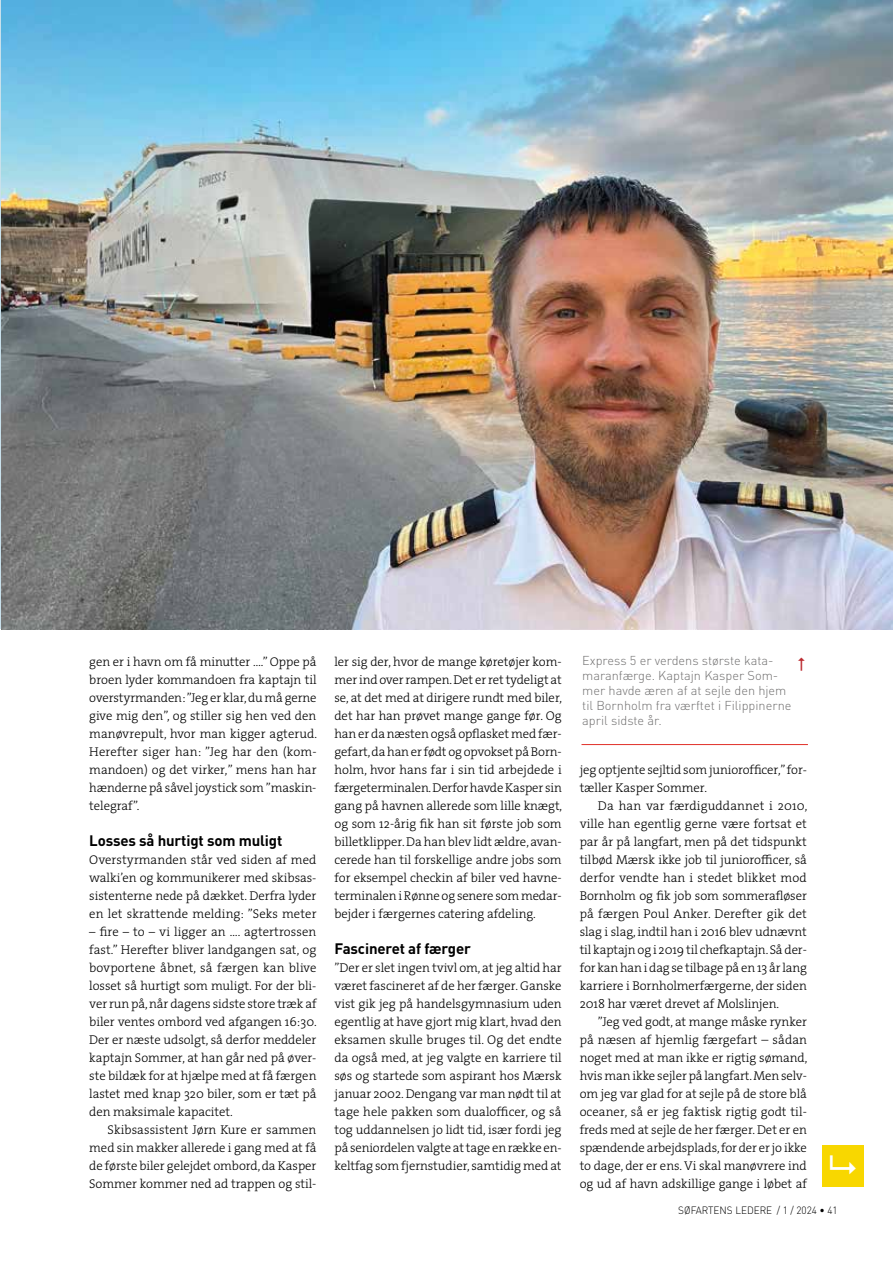
<style>
.page{position:relative;width:893px;height:1263px;background:#fff}
.page>*{position:absolute;margin:0;border:0;box-sizing:border-box;transform-origin:0 0}
.t1{font:700 15px "DINOT";letter-spacing:-.01em;color:#000}
.t2{font:12.75px/18px "The Serif HP3 Lig";letter-spacing:-.005em;color:#000;text-align:justify}
.t3{font:300 12.75px/18px "The Serif";letter-spacing:-.005em;color:#000;text-align:justify}
.t4{font:300 12.75px/15px "DINOT";color:#706f6f}
.t5{font:300 10.5px "DINOT";color:#000;scale:.95 1}
</style>
<div class="page">
<div style="left:822px;top:1145px;width:41px;height:41px;background:#f8d700"></div>
<img style="left:2px;top:0;width:891px;height:629px">
<hr style="left:581px;top:744px;width:227px;height:1px;background:#e12f28">
<p class="t2" style="left:89px;top:653px;width:229px">gen er i havn om få minutter ….” Oppe på broen lyder kommandoen fra kaptajn til overstyrmanden: ”Jeg er klar, du må gerne give mig den”, og stiller sig hen ved den manøvrepult, hvor man kigger agterud.<br>Herefter siger han: ”Jeg har den (kom&shy;mandoen) og det virker,” mens han har hænderne på såvel joystick som ”maskin&shy;telegraf”.</p>
<p class="t1" style="left:89px;top:831px;width:195px">Losses så hurtigt som muligt</p>
<p class="t3" style="left:89px;top:850px;width:229px">Overstyrmanden står ved siden af med walki’en og kommunikerer med skibsas&shy;sistenterne nede på dækket. Derfra lyder en let skrattende melding: ”Seks meter</p>
<p class="t3" style="left:89px;top:922px;width:229px">– fire – to – vi ligger an …. agtertrossen fast.” Herefter bliver landgangen sat, og bovportene åbnet, så færgen kan blive losset så hurtigt som muligt. For der bli&shy;ver run på, når dagens sidste store træk af biler ventes ombord ved afgangen 16:30.<br>Der er næste udsolgt, så derfor meddeler kaptajn Sommer, at han går ned på øver&shy;ste bildæk for at hjælpe med at få færgen lastet med knap 320 biler, som er tæt på den maksimale kapacitet.</p>
<p class="t2" style="left:89px;top:1121px;width:229px;text-indent:18px">Skibsassistent Jørn Kure er sammen med sin makker allerede i gang med at få de første biler gelejdet ombord, da Kasper Sommer kommer ned ad trappen og stil-</p>
<p class="t2" style="left:334px;top:653px;width:229px">ler sig der, hvor de mange køretøjer kom&shy;mer ind over rampen. Det er ret tydeligt at se, at det med at dirigere rundt med biler, det har han prøvet mange gange før. Og han er da næsten også opflasket med fær&shy;gefart, da han er født og opvokset på Born&shy;holm, hvor hans far i sin tid arbejdede i færgeterminalen. Derfor havde Kasper sin gang på havnen allerede som lille knægt, og som 12-årig fik han sit første job som billetklipper. Da han blev lidt ældre, avan&shy;cerede han til forskellige andre jobs som for eksempel checkin af biler ved havne&shy;terminalen i Rønne og senere som medar&shy;bejder i færgernes catering afdeling.</p>
<p class="t1" style="left:334px;top:939px;width:138px">Fascineret af færger</p>
<p class="t3" style="left:334px;top:958px;width:229px">”Der er slet ingen tvivl om, at jeg altid har været fascineret af de her færger. Ganske vist gik jeg på handelsgymnasium uden egentlig at have gjort mig klart, hvad den eksamen skulle bruges til. Og det endte da også med, at jeg valgte en karriere til søs og startede som aspirant hos Mærsk januar 2002. Dengang var man nødt til at tage hele pakken som dualofficer, og så tog uddannelsen jo lidt tid, især fordi jeg på seniordelen valgte at tage en række en&shy;keltfag som fjernstudier, samtidig med at</p>
<p class="t4" style="left:582px;top:652px;width:211px">Express 5 er verdens største kata&shy;maranfærge. Kaptajn Kasper Som&shy;mer havde æren af at sejle den hjem til Bornholm fra værftet i Filippinerne april sidste år.</p>
<p class="t3" style="left:580px;top:760px;width:229px">jeg optjente sejltid som juniorofficer,” for&shy;tæller Kasper Sommer.</p>
<p class="t2" style="left:580px;top:797px;width:229px;text-indent:18px">Da han var færdiguddannet i 2010, ville han egentlig gerne være fortsat et par år på langfart, men på det tidspunkt tilbød Mærsk ikke job til juniorofficer, så derfor vendte han i stedet blikket mod Bornholm og fik job som sommerafløser på færgen Poul Anker. Derefter gik det slag i slag, indtil han i 2016 blev udnævnt til kaptajn og i 2019 til chefkaptajn. Så der&shy;for kan han i dag se tilbage på en 13 år lang karriere i Bornholmerfærgerne, der siden 2018 har været drevet af Molslinjen.</p>
<p class="t2" style="left:580px;top:1013px;width:229px;text-indent:18px">”Jeg ved godt, at mange måske rynker på næsen af hjemlig færgefart – sådan noget med at man ikke er rigtig sømand, hvis man ikke sejler på langfart. Men selv&shy;om jeg var glad for at sejle på de store blå oceaner, så er jeg faktisk rigtig godt til&shy;freds med at sejle de her færger. Det er en spændende arbejdsplads, for der er jo ikke to dage, der er ens. Vi skal manøvrere ind og ud af havn adskillige gange i løbet af</p>
<p class="t5" style="left:678px;top:1204px;width:169px">SØFARTENS LEDERE / 1 / 2024 • 41</p>
</div>
